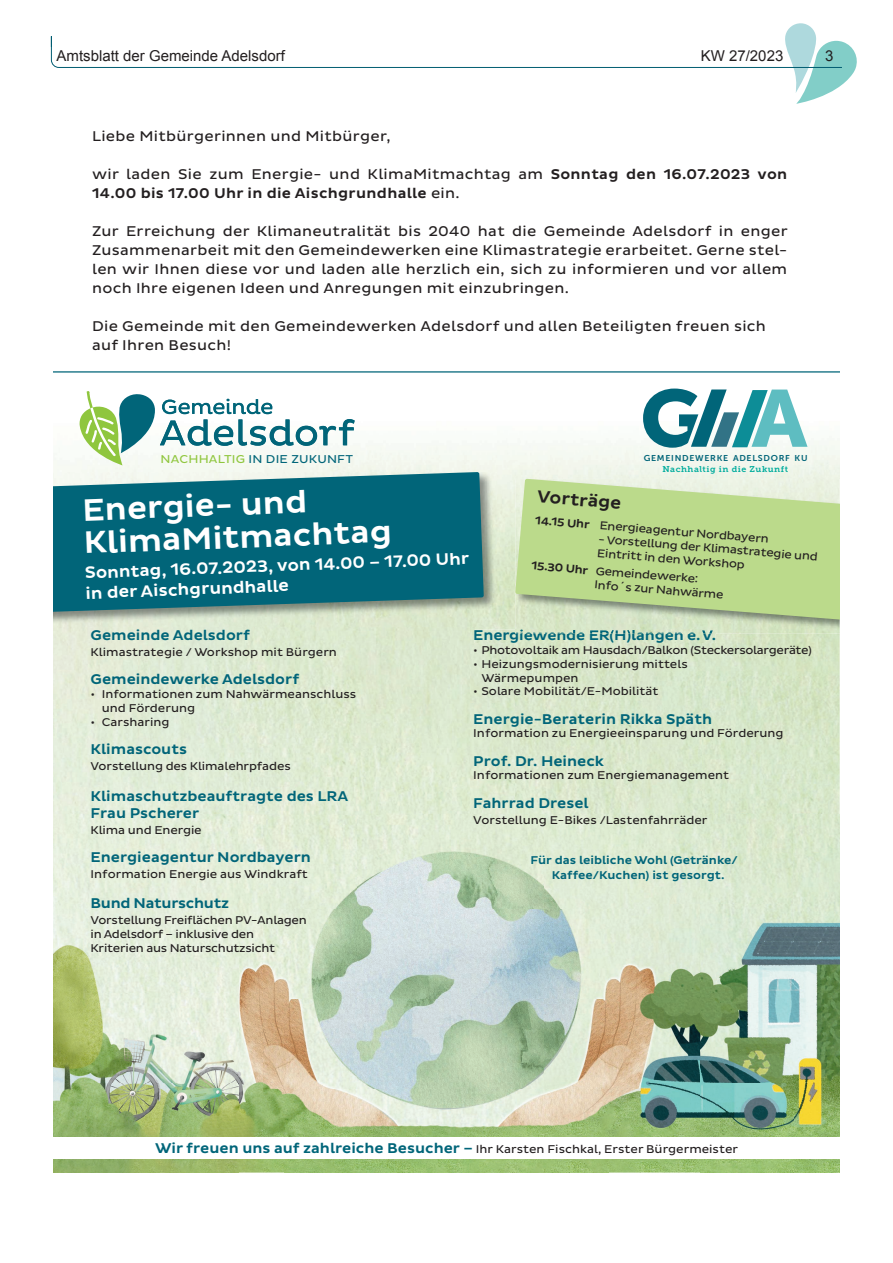
<style>
.page{position:relative;width:893px;height:1263px;background:#fff}
.page>*{position:absolute;margin:0;border:0;box-sizing:border-box;transform-origin:0 0}
.t1{font:500 31.65px/32.8px "Pluto Sans";color:#fff;scale:1.04 1}
.t2{font:500 17.25px "Pluto Sans";color:#231f20;scale:1.04 1}
.t3{font:500 16.65px/20.4px "Pluto Sans";color:#fff;scale:1.04 1}
.t4{font:15px "Arial";color:#231f20}
.t5{font:14.4px/18.9px "Pluto Sans";letter-spacing:.02em;color:#231f20;text-align:justify;scale:1.04 1}
.t6{font:500 14.4px/17.2px "Pluto Sans";color:#016579;scale:1.04 1}
.t7{font:500 14.4px/18.9px "Pluto Sans";letter-spacing:.02em;color:#231f20;scale:1.04 1}
.t8{font:500 14.4px "Pluto Sans";letter-spacing:-.02em;color:#016579;scale:1.04 1}
.t9{font:11.7px "Pluto Sans";letter-spacing:.015em;color:#016579;scale:1.04 1}
.t10{font:11.55px/13.8px "Pluto Sans";color:#231f20;scale:1.04 1}
.t11{font:11.55px/13.8px "Pluto Sans";letter-spacing:-.02em;color:#231f20;scale:1.04 1}
.t12{font:500 11.55px/15.9px "Pluto Sans";color:#016579;scale:1.04 1}
.t13{font:11.55px "Pluto Sans";letter-spacing:-.025em;color:#231f20;scale:1.04 1}
.t14{font:8.55px "Museo Sans 700";letter-spacing:.08em;color:#016579;scale:1.04 1}
.t15{font:8.4px "Museo Slab 700";letter-spacing:.06em;color:#00ac9d;scale:1.04 1}
.s1{font-weight:400}
.s2{color:#8fc63e}
.s3{font-weight:500}
.s4{font-weight:500;font-size:14.4px;color:#016579}
</style>
<div class="page">
<svg style="left:51px;top:23px;width:806px;height:81px"></svg>
<img style="left:470px;top:508px;width:45px;height:307px">
<img style="left:53px;top:626px;width:417px;height:189px">
<img style="left:701px;top:634px;width:139px;height:181px">
<img style="left:515px;top:643px;width:186px;height:172px">
<img style="left:475px;top:629px;width:240px;height:14px">
<svg style="left:79px;top:391px;width:276px;height:74px"></svg>
<img style="left:53px;top:815px;width:185px;height:357px">
<img style="left:238px;top:815px;width:185px;height:44px">
<img style="left:423px;top:815px;width:185px;height:5px">
<img style="left:608px;top:815px;width:185px;height:89px">
<img style="left:793px;top:815px;width:47px;height:357px">
<img style="left:238px;top:859px;width:26px;height:179px">
<img style="left:639px;top:904px;width:154px;height:179px">
<img style="left:238px;top:1038px;width:46px;height:134px">
<img style="left:608px;top:1083px;width:185px;height:89px">
<img style="left:284px;top:1134px;width:324px;height:38px">
<img style="left:264px;top:820px;width:375px;height:314px">
<div style="left:53px;top:1137px;width:787px;height:21px;background:#fff"></div>
<img style="left:515px;top:623px;width:325px;height:11px">
<img style="left:515px;top:629px;width:198px;height:5px">
<svg style="left:515px;top:479px;width:325px;height:144px;background:#bfda97"></svg>
<hr style="left:53px;top:371px;width:787px;height:2px;background:#016579">
<img style="left:53px;top:472px;width:443px;height:154px">
<svg style="left:53px;top:472px;width:431px;height:142px;background:#187181"></svg>
<svg style="left:643px;top:389px;width:164px;height:59px"></svg>
<p class="t4" style="left:56px;top:46px;width:230px">Amtsblatt der Gemeinde Adelsdorf</p>
<p class="t4" style="left:701px;top:46px;width:84px">KW 27/2023</p>
<p class="t4" style="left:825px;top:46px;width:10px">3</p>
<p class="t5" style="left:92px;top:128px;width:288px">Liebe Mitbürgerinnen und Mitbürger,</p>
<p class="t7" style="left:92px;top:166px;width:670px"><span class="s1">wir laden Sie zum Energie- und KlimaMitmachtag am</span> Sonntag den 16.07.2023 von<br>14.00 bis 17.00 Uhr in die Aischgrundhalle <span class="s1">ein.</span></p>
<p class="t5" style="left:92px;top:223px;width:670px">Zur Erreichung der Klimaneutralität bis 2040 hat die Gemeinde Adelsdorf in enger Zusammenarbeit mit den Gemeindewerken eine Klimastrategie erarbeitet. Gerne stel&shy;len wir Ihnen diese vor und laden alle herzlich ein, sich zu informieren und vor allem noch Ihre eigenen Ideen und Anregungen mit einzubringen.</p>
<p class="t5" style="left:92px;top:318px;width:649px">Die Gemeinde mit den Gemeindewerken Adelsdorf und allen Beteiligten freuen sich auf Ihren Besuch!</p>
<p class="t9" style="left:161px;top:455px;width:186px"><span class="s2">NACHHALTIG</span> IN DIE ZUKUNFT</p>
<h1 class="t1" style="left:82px;top:495px;width:298px;rotate:-2deg">Energie- und<br>KlimaMitmachtag</h1>
<h3 class="t3" style="left:85px;top:563px;width:371px;rotate:-2deg">Sonntag, 16.07.2023, von 14.00 – 17.00 Uhr in der Aischgrundhalle</h3>
<p class="t14" style="left:644px;top:453px;width:159px">GEMEINDEWERKE ADELSDORF KU</p>
<p class="t15" style="left:662px;top:466px;width:122px">Nachhaltig in die Zukunft</p>
<h2 class="t2" style="left:538px;top:490px;width:83px;rotate:5deg">Vorträge</h2>
<p class="t10" style="left:536px;top:513px;width:227px;rotate:5deg"><span class="s3">14.15 Uhr</span> Energieagentur Nordbayern</p>
<p class="t10" style="left:599px;top:532px;width:213px;line-height:14.2px;rotate:5deg">- Vorstellung der Klimastrategie und<br>Eintritt in den Workshop</p>
<p class="t10" style="left:596px;top:564px;width:126px;text-indent:-65px;rotate:5deg"><span class="s3">15.30 Uhr</span> Gemeindewerke:<br>Info´s zur Nahwärme</p>
<p class="t6" style="left:91px;top:628px;width:155px">Gemeinde Adelsdorf</p>
<p class="t10" style="left:91px;top:646px;width:238px">Klimastrategie / Workshop mit Bürgern</p>
<p class="t6" style="left:91px;top:672px;width:202px">Gemeindewerke Adelsdorf</p>
<p class="t10" style="left:102px;top:688px;width:246px;text-indent:-11px">• Informationen zum Nahwärmeanschluss und Förderung</p>
<p class="t10" style="left:91px;top:716px;width:78px">• Carsharing</p>
<p class="t6" style="left:91px;top:741px;width:94px">Klimascouts</p>
<p class="t10" style="left:91px;top:760px;width:194px">Vorstellung des Klimalehrpfades</p>
<p class="t6" style="left:91px;top:788px;width:249px">Klimaschutzbeauftragte des LRA<br>Frau Pscherer</p>
<p class="t10" style="left:91px;top:824px;width:108px">Klima und Energie</p>
<p class="t6" style="left:91px;top:849px;width:213px">Energieagentur Nordbayern</p>
<p class="t10" style="left:91px;top:868px;width:210px">Information Energie aus Windkraft</p>
<p class="t8" style="left:91px;top:898px;width:135px">Bund Naturschutz</p>
<p class="t11" style="left:91px;top:914px;width:209px">Vorstellung Freiflächen PV-Anlagen in Adelsdorf – inklusive den<br>Kriterien aus Naturschutzsicht</p>
<p class="t6" style="left:473px;top:628px;width:235px">Energiewende ER(H)langen e. V.</p>
<p class="t13" style="left:473px;top:646px;width:327px">• Photovoltaik am Hausdach/Balkon (Steckersolargeräte)</p>
<p class="t10" style="left:481px;top:658px;width:200px;text-indent:-8px">• Heizungsmodernisierung mittels<br>Wärmepumpen</p>
<p class="t10" style="left:473px;top:685px;width:179px">• Solare Mobilität/E-Mobilität</p>
<p class="t6" style="left:473px;top:711px;width:231px">Energie-Beraterin Rikka Späth</p>
<p class="t10" style="left:473px;top:727px;width:300px">Information zu Energieeinsparung und Förderung</p>
<p class="t6" style="left:473px;top:753px;width:127px">Prof. Dr. Heineck</p>
<p class="t10" style="left:473px;top:769px;width:247px">Informationen zum Energiemanagement</p>
<p class="t6" style="left:473px;top:795px;width:113px">Fahrrad Dresel</p>
<p class="t10" style="left:473px;top:813px;width:227px">Vorstellung E-Bikes /Lastenfahrräder</p>
<p class="t12" style="left:552px;top:852px;width:180px;text-indent:-21px">Für das leibliche Wohl (Getränke/<br>Kaffee/Kuchen) ist gesorgt.</p>
<p class="t10" style="left:155px;top:1143px;width:562px"><span class="s4">Wir freuen uns auf zahlreiche Besucher –</span> Ihr Karsten Fischkal, Erster Bürgermeister</p>
</div>
